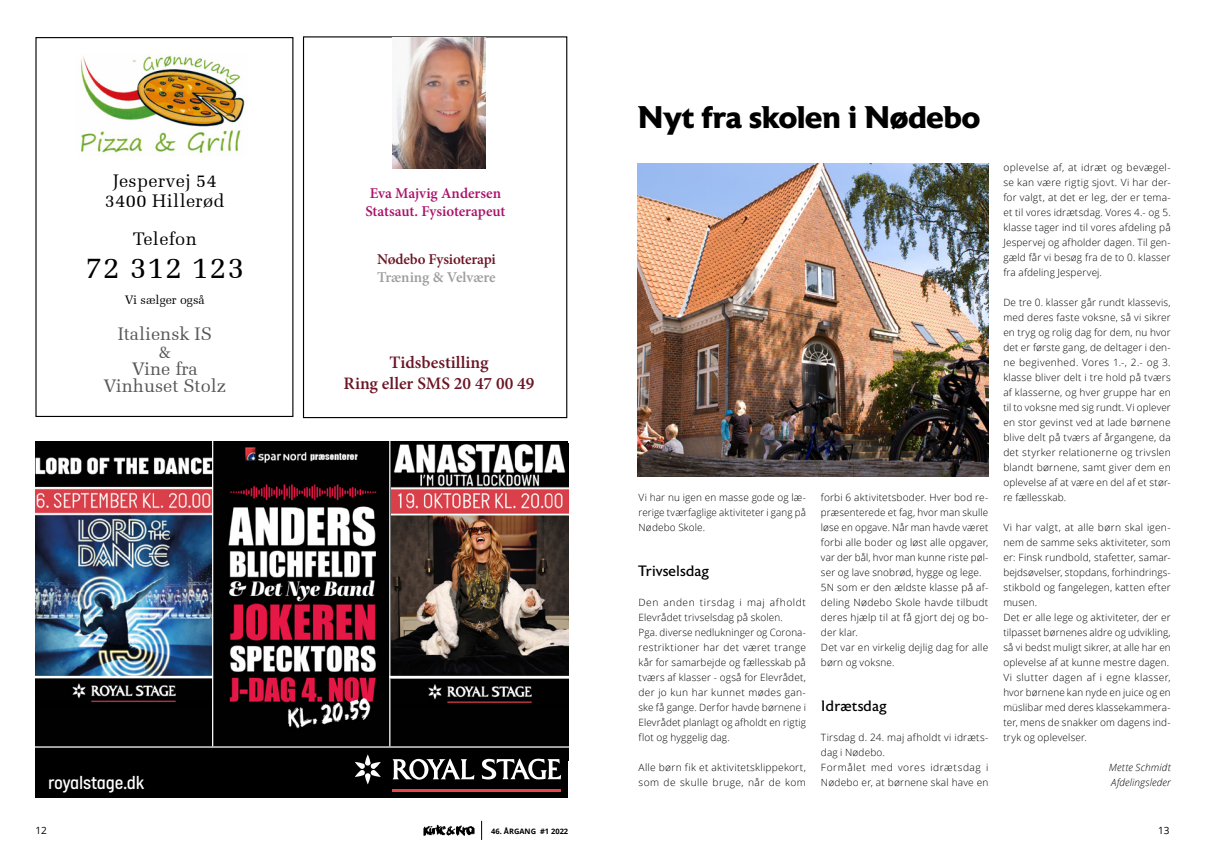
<style>
.page{position:relative;width:1205px;height:851px;background:#fff}
.page>*{position:absolute;margin:0;border:0;box-sizing:border-box;transform-origin:0 0}
.t1{font:700 31.25px "Astoria";letter-spacing:-.005em;color:#000}
.t2{font:30.75px "Melior";letter-spacing:.02em;color:#000}
.t3{font:500 19.25px "Italian Plate No 1";letter-spacing:-.01em;color:#fff}
.t4{font:18.25px/17px "Melior";color:#565756;text-align:center}
.t5{font:18.25px/19.4px "Melior";letter-spacing:.02em;color:#000;text-align:center}
.t6{font:600 17.5px/21px "Minion Pro";color:#6c1525;text-align:center}
.t7{font:600 15px/18px "Minion Pro";letter-spacing:-.005em;color:#aa1169}
.t8{font:15px "Astoria";color:#000}
.t9{font:600 15px "Minion Pro";letter-spacing:-.015em;color:#6c1525}
.t10{font:600 15px "Minion Pro";letter-spacing:-.005em;color:#9d9d9d}
.t11{font:12.25px "Melior";color:#000}
.t12{font:300 10px/15px "Open Sans";letter-spacing:.015em;color:#000}
.t13{font:300 10px/15px "Open Sans";letter-spacing:.035em;color:#000}
.t14{font:italic 300 10px/15px "Open Sans";letter-spacing:.01em;color:#000}
.t15{font:10px "Open Sans";color:#000}
.t16{font:700 7.5px "Open Sans";color:#000}
</style>
<div class="page">
<img style="left:638px;top:164px;width:350px;height:312px">
<svg style="left:481px;top:820px;width:1px;height:19px"></svg>
<img style="left:423px;top:824px;width:52px;height:12px">
<div style="left:35px;top:37px;width:258px;height:380px;border:1px solid #000"></div>
<img style="left:80px;top:55px;width:165px;height:99px">
<div style="left:303px;top:36px;width:264px;height:382px;border:1px solid #000"></div>
<img style="left:392px;top:38px;width:94px;height:130px">
<img style="left:35px;top:442px;width:177px;height:304px">
<img style="left:390px;top:444px;width:178px;height:302px">
<img style="left:213px;top:441px;width:176px;height:305px">
<svg style="left:35px;top:746px;width:533px;height:51px;background:#191616"></svg>
<hr style="left:35px;top:675px;width:178px;height:3px;background:#fff">
<hr style="left:389px;top:675px;width:179px;height:3px;background:#fff">
<h3 class="t5" style="left:105px;top:171px;width:121px">Jespervej 54<br>3400 Hillerød</h3>
<h3 class="t5" style="left:133px;top:229px;width:66px">Telefon</h3>
<h2 class="t2" style="left:85px;top:249px;width:161px">72 312 123</h2>
<p class="t11" style="left:125px;top:293px;width:81px">Vi sælger også</p>
<h3 class="t4" style="left:104px;top:326px;width:124px">Italiensk IS<br>&amp;<br>Vine fra<br>Vinhuset Stolz</h3>
<h3 class="t7" style="left:365px;top:184px;width:142px">Eva Majvig Andersen<br>Statsaut. Fysioterapeut</h3>
<h3 class="t9" style="left:377px;top:249px;width:120px">Nødebo Fysioterapi</h3>
<h3 class="t10" style="left:377px;top:267px;width:120px">Træning &amp; Velvære</h3>
<h3 class="t6" style="left:344px;top:351px;width:192px">Tidsbestilling<br>Ring eller SMS 20 47 00 49</h3>
<h3 class="t3" style="left:48px;top:772px;width:97px">royalstage.dk</h3>
<h1 class="t1" style="left:638px;top:99px;width:344px">Nyt fra skolen i Nødebo</h1>
<p class="t12" style="left:638px;top:489px;width:169px;text-align:justify">Vi har nu igen en masse gode og læ&shy;rerige tværfaglige aktiviteter i gang på Nødebo Skole.</p>
<h3 class="t8" style="left:638px;top:562px;width:72px">Trivselsdag</h3>
<p class="t12" style="left:638px;top:594px;width:169px">Den anden tirsdag i maj afholdt Elevrådet trivselsdag på skolen.<br>Pga. diverse nedlukninger og Corona&shy;restriktioner har det været trange kår for samarbejde og fællesskab på tværs af klasser - også for Elevrådet, der jo kun har kunnet mødes gan&shy;ske få gange. Derfor havde børnene i Elevrådet planlagt og afholdt en rigtig flot og hyggelig dag.</p>
<p class="t13" style="left:638px;top:759px;width:169px">Alle børn fik et aktivitetsklippekort, som de skulle bruge, når de kom</p>
<p class="t12" style="left:821px;top:489px;width:169px">forbi 6 aktivitetsboder. Hver bod re&shy;præsenterede et fag, hvor man skulle løse en opgave. Når man havde været forbi alle boder og løst alle opgaver, var der bål, hvor man kunne riste pøl&shy;ser og lave snobrød, hygge og lege.<br>5N som er den ældste klasse på af&shy;deling Nødebo Skole havde tilbudt deres hjælp til at få gjort dej og bo&shy;der klar.<br>Det var en virkelig dejlig dag for alle børn og voksne.</p>
<h3 class="t8" style="left:821px;top:697px;width:68px">Idrætsdag</h3>
<p class="t12" style="left:821px;top:729px;width:169px">Tirsdag d. 24. maj afholdt vi idræts&shy;dag i Nødebo.<br>Formålet med vores idrætsdag i<br>Nødebo er, at børnene skal have en</p>
<p class="t12" style="left:1003px;top:159px;width:169px;text-align:justify">oplevelse af, at idræt og bevægel&shy;se kan være rigtig sjovt. Vi har der&shy;for valgt, at det er leg, der er tema&shy;et til vores idrætsdag. Vores 4.- og 5. klasse tager ind til vores afdeling på Jespervej og afholder dagen. Til gen&shy;gæld får vi besøg fra de to 0. klasser fra afdeling Jespervej.</p>
<p class="t12" style="left:1003px;top:294px;width:169px;text-align:justify">De tre 0. klasser går rundt klassevis, med deres faste voksne, så vi sikrer en tryg og rolig dag for dem, nu hvor det er første gang, de deltager i den&shy;ne begivenhed. Vores 1.-, 2.- og 3. klasse bliver delt i tre hold på tværs af klasserne, og hver gruppe har en til to voksne med sig rundt. Vi oplever en stor gevinst ved at lade børnene blive delt på tværs af årgangene, da det styrker relationerne og trivslen blandt børnene, samt giver dem en oplevelse af at være en del af et stør&shy;re fællesskab.</p>
<p class="t12" style="left:1003px;top:519px;width:169px">Vi har valgt, at alle børn skal igen&shy;nem de samme seks aktiviteter, som er: Finsk rundbold, stafetter, samar&shy;bejdsøvelser, stopdans, forhindrings&shy;stikbold og fangelegen, katten efter musen.<br>Det er alle lege og aktiviteter, der er tilpasset børnenes aldre og udvikling, så vi bedst muligt sikrer, at alle har en oplevelse af at kunne mestre dagen.<br>Vi slutter dagen af i egne klasser, hvor børnene kan nyde en juice og en müslibar med deres klassekammera&shy;ter, mens de snakker om dagens ind&shy;tryk og oplevelser.</p>
<p class="t14" style="left:1109px;top:759px;width:63px">Mette Schmidt<br>Afdelingsleder</p>
<p class="t15" style="left:35px;top:823px;width:13px">12</p>
<p class="t16" style="left:491px;top:825px;width:79px">46. ÅRGANG #1 2022</p>
<p class="t15" style="left:1158px;top:823px;width:13px">13</p>
</div>
